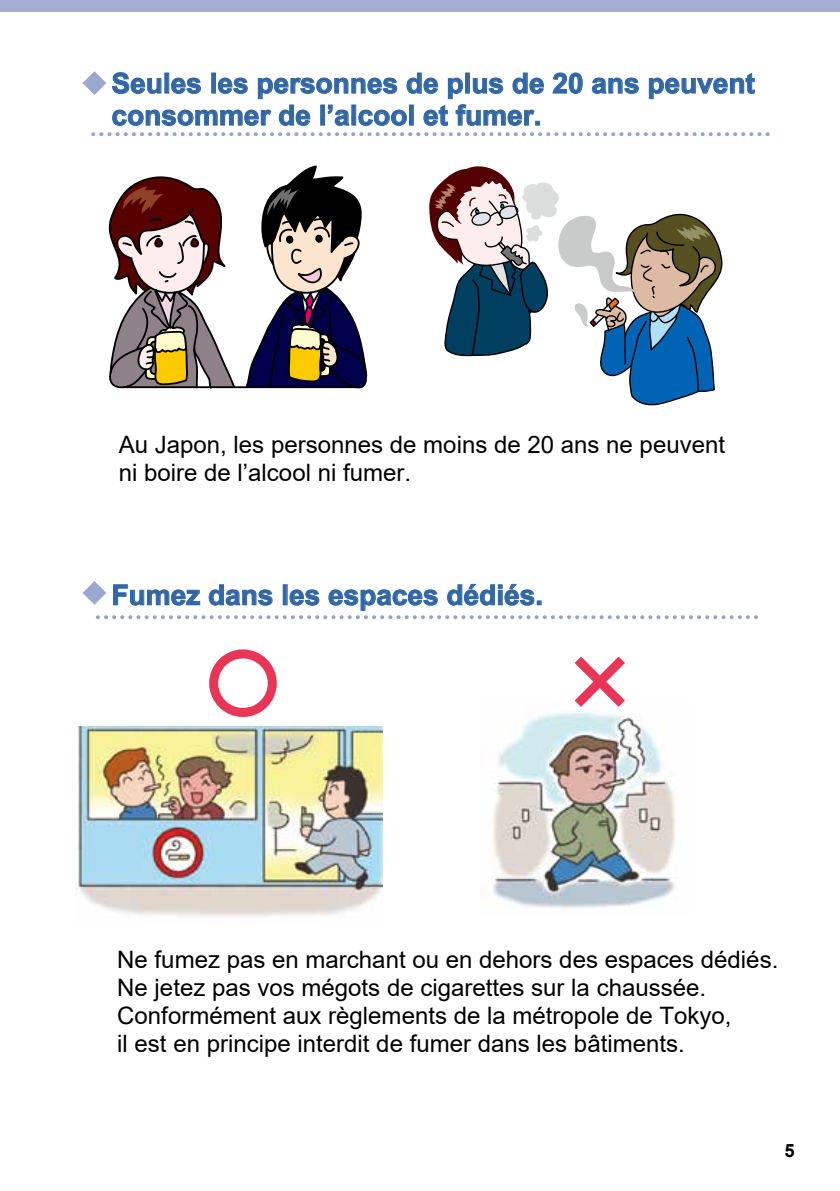
<style>
.page{position:relative;width:840px;height:1191px;background:#fff}
.page>*{position:absolute;margin:0;border:0;box-sizing:border-box;transform-origin:0 0}
.t1{font:700 28px/32px "Arial";color:#3267a6}
.t2{font:24px/28px "Arial";color:#000}
.t3{font:700 18.4px "Arial";color:#000}
</style>
<div class="page">
<svg style="left:93px;top:132px;width:675px;height:4px"></svg>
<svg style="left:552px;top:72px;width:30px;height:22px"></svg>
<svg style="left:591px;top:78px;width:47px;height:16px"></svg>
<svg style="left:648px;top:73px;width:106px;height:26px"></svg>
<svg style="left:112px;top:72px;width:431px;height:54px"></svg>
<svg style="left:82px;top:71px;width:24px;height:24px"></svg>
<div style="left:0;top:0;width:839px;height:12px;background:#a2add1"></div>
<img style="left:492px;top:712px;width:184px;height:197px">
<img style="left:75px;top:726px;width:307px;height:191px">
<svg style="left:564px;top:656px;width:70px;height:60px"></svg>
<svg style="left:82px;top:581px;width:676px;height:38px"></svg>
<div style="left:209px;top:649px;width:67px;height:68px;border:9px solid #e73656;border-radius:50%"></div>
<svg style="left:429px;top:166px;width:292px;height:240px"></svg>
<hr style="left:123px;top:386px;width:238px;height:2px;background:#000">
<svg style="left:108px;top:176px;width:128px;height:213px"></svg>
<svg style="left:244px;top:165px;width:124px;height:224px"></svg>
<p class="t1" style="left:111px;top:68px;width:644px">Seules les personnes de plus de 20 ans peuvent consommer de l’alcool et fumer.</p>
<p class="t2" style="left:119px;top:430px;width:607px">Au Japon, les personnes de moins de 20 ans ne peuvent ni boire de l’alcool ni fumer.</p>
<p class="t1" style="left:111px;top:579px;width:433px">Fumez dans les espaces dédiés.</p>
<p class="t2" style="left:117px;top:945px;width:662px">Ne fumez pas en marchant ou en dehors des espaces dédiés.<br>Ne jetez pas vos mégots de cigarettes sur la chaussée.<br>Conformément aux règlements de la métropole de Tokyo,<br>il est en principe interdit de fumer dans les bâtiments.</p>
<p class="t3" style="left:784px;top:1137px;width:12px">5</p>
</div>
